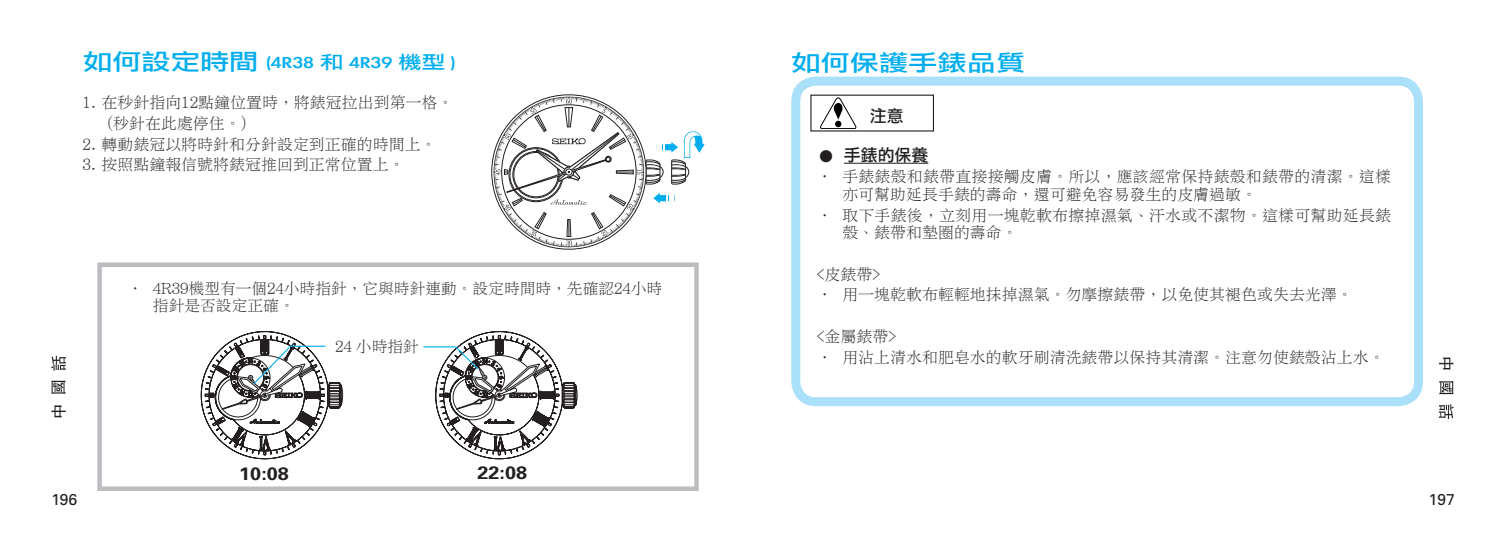
<style>
.page{position:relative;width:1506px;height:549px;background:#fff}
.page>*{position:absolute;margin:0;border:0;box-sizing:border-box;transform-origin:0 0}
.TITLE_1C{font:22.5px "Li Gothic Med";color:#00aeef;scale:1.3 1}
.TITLE_1C-2{font:18px "Li Gothic Med";color:#00aeef;scale:1.3 1}
.Title_Uni65_bld_7_5{font:700 18px "Univers";color:#231f20;scale:1.1 1}
.CAUTION{font:16.88px "Li Hei Pro";color:#231f20}
.CAUTION_TEXT{font:15.97px/17.6px "Li Song Pro";color:#231f20}
.Body_text_7_ind4C{font:15.97px "Li Song Pro";color:#231f20}
.CAUTION_TEXT_C{font:15.75px/17.6px "Li Song Pro";color:#231f20}
.t1{font:15.75px "Univers";color:#231f20}
.s1{font-size:22.5px}
</style>
<div class="page">
<svg style="left:51px;top:356px;width:15px;height:61px"></svg>
<svg style="left:1438px;top:357px;width:15px;height:62px"></svg>
<div style="left:791px;top:77px;width:631px;height:329px;border:9px solid #aae0f9;border-radius:20px"></div>
<hr style="left:844px;top:163px;width:84px;height:1px;background:#231f20">
<svg style="left:820px;top:97px;width:36px;height:31px"></svg>
<div style="left:97px;top:262px;width:601px;height:229px;border:4px solid #bcbdc0"></div>
<svg style="left:493px;top:97px;width:211px;height:150px"></svg>
<svg style="left:201px;top:331px;width:142px;height:128px"></svg>
<svg style="left:435px;top:331px;width:142px;height:128px"></svg>
<hr style="left:289px;top:345px;width:36px;height:1px;background:#00aeef">
<hr style="left:423px;top:346px;width:33px;height:1px;background:#00aeef">
<p class="TITLE_1C-2" style="left:83px;top:53px;width:288px"><span class="s1">如何設定時間</span> (4R38 和 4R39 機型 )</p>
<p class="Body_text_7_ind4C" style="left:82px;top:94px;width:372px">1. 在秒針指向12點鐘位置時，將錶冠拉出到第一格。</p>
<p class="Body_text_7_ind4C" style="left:108px;top:115px;width:140px">(秒針在此處停住。)</p>
<p class="Body_text_7_ind4C" style="left:82px;top:136px;width:356px">2. 轉動錶冠以將時針和分針設定到正確的時間上。</p>
<p class="Body_text_7_ind4C" style="left:82px;top:156px;width:324px">3. 按照點鐘報信號將錶冠推回到正常位置上。</p>
<p class="CAUTION_TEXT_C" style="left:127px;top:279px;width:4px">‧</p>
<p class="CAUTION_TEXT_C" style="left:153px;top:279px;width:511px">4R39機型有一個24小時指針，它與時針連動。設定時間時，先確認24小時指針是否設定正確。</p>
<p class="CAUTION_TEXT_C" style="left:335px;top:337px;width:85px">24 小時指針</p>
<p class="Title_Uni65_bld_7_5" style="left:239px;top:463px;width:47px">10:08</p>
<p class="Title_Uni65_bld_7_5" style="left:477px;top:461px;width:47px">22:08</p>
<p class="TITLE_1C" style="left:791px;top:51px;width:181px">如何保護手錶品質</p>
<p class="CAUTION" style="left:870px;top:107px;width:35px">注意</p>
<p class="CAUTION" style="left:819px;top:147px;width:110px">● 手錶的保養</p>
<p class="CAUTION_TEXT" style="left:842px;top:168px;width:550px;text-indent:-26px">• 手錶錶殼和錶帶直接接觸皮膚。所以，應該經常保持錶殼和錶帶的清潔。這樣亦可幫助延長手錶的壽命，還可避免容易發生的皮膚過敏。</p>
<p class="CAUTION_TEXT" style="left:842px;top:206px;width:550px;text-indent:-26px">• 取下手錶後，立刻用一塊乾軟布擦掉濕氣、汗水或不潔物。這樣可幫助延長錶殼、錶帶和墊圈的壽命。</p>
<p class="CAUTION_TEXT" style="left:816px;top:265px;width:65px">&lt;皮錶帶&gt;</p>
<p class="CAUTION_TEXT" style="left:816px;top:286px;width:537px">• 用一塊乾軟布輕輕地抹掉濕氣。勿摩擦錶帶，以免使其褪色或失去光澤。</p>
<p class="CAUTION_TEXT" style="left:816px;top:327px;width:81px">&lt;金屬錶帶&gt;</p>
<p class="CAUTION_TEXT" style="left:816px;top:348px;width:569px">• 用沾上清水和肥皂水的軟牙刷清洗錶帶以保持其清潔。注意勿使錶殼沾上水。</p>
<p class="t1" style="left:51px;top:490px;width:28px">196</p>
<p class="t1" style="left:1428px;top:490px;width:28px">197</p>
</div>
